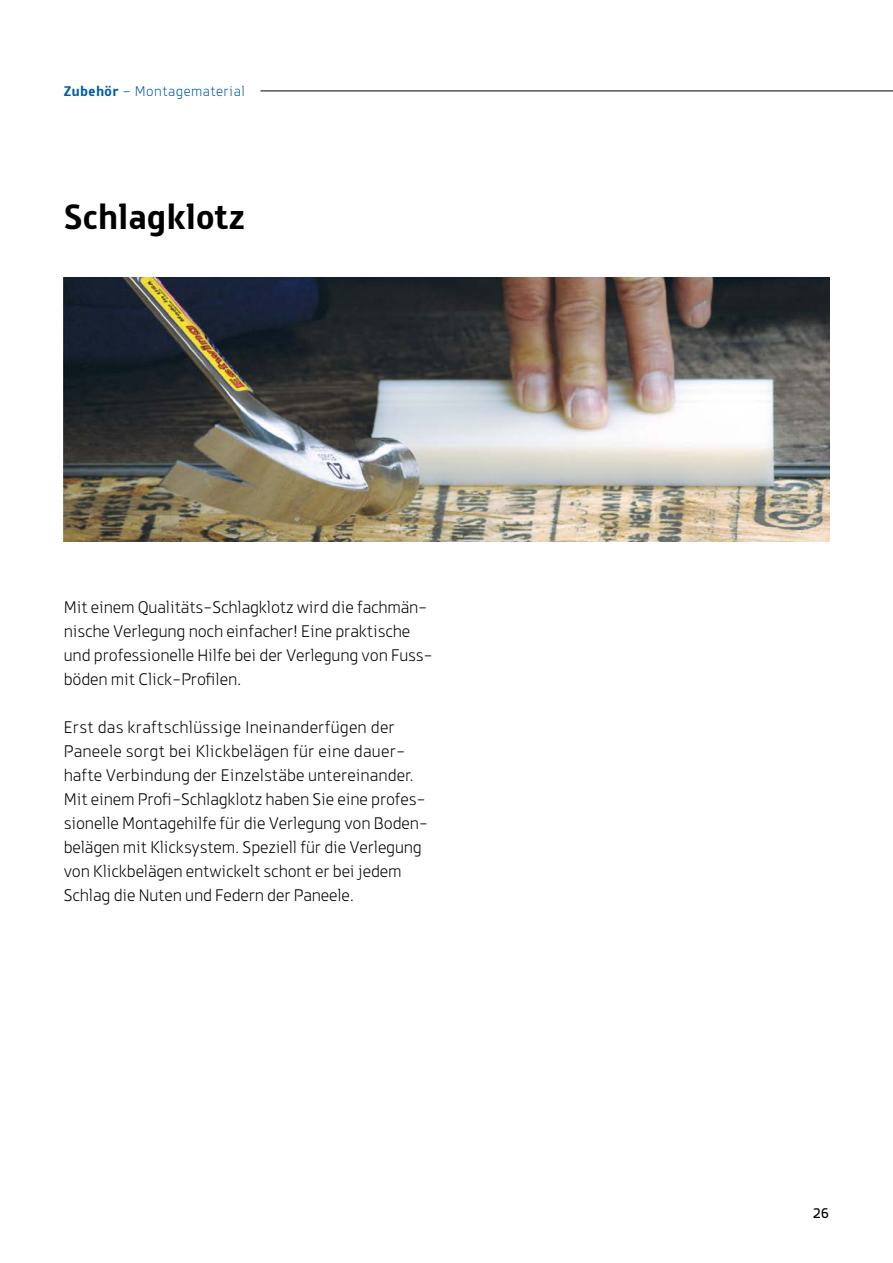
<style>
.page{position:relative;width:893px;height:1263px;background:#fff}
.page>*{position:absolute;margin:0;border:0;box-sizing:border-box;transform-origin:0 0}
.t1{font:700 37.5px "Knight Sans";color:#000}
.t2{font:300 18px/24px "Knight Sans";letter-spacing:-.01em;color:#000}
.t3{font:300 15px "Knight Sans";letter-spacing:.03em;color:#005ba9}
.t4{font:15px "Knight Sans";color:#000}
.s1{font-weight:700}
</style>
<div class="page">
<hr style="left:260px;top:91px;width:633px;height:1px;background:#000">
<img style="left:64px;top:277px;width:765px;height:264px">
<p class="t3" style="left:64px;top:82px;width:183px"><span class="s1">Zubehör</span> – Montagematerial</p>
<h1 class="t1" style="left:64px;top:195px;width:182px">Schlagklotz</h1>
<p class="t2" style="left:64px;top:595px;width:370px">Mit einem Qualitäts-Schlagklotz wird die fachmän&shy;nische Verlegung noch einfacher! Eine praktische und professionelle Hilfe bei der Verlegung von Fuss&shy;böden mit Click-Profilen.</p>
<p class="t2" style="left:64px;top:715px;width:366px">Erst das kraftschlüssige Ineinanderfügen der Paneele sorgt bei Klickbelägen für eine dauer&shy;hafte Verbindung der Einzelstäbe untereinander.<br>Mit einem Profi-Schlagklotz haben Sie eine profes&shy;sionelle Montagehilfe für die Verlegung von Boden&shy;belägen mit Klicksystem. Speziell für die Verlegung von Klickbelägen entwickelt schont er bei jedem Schlag die Nuten und Federn der Paneele.</p>
<p class="t4" style="left:813px;top:1205px;width:18px">26</p>
</div>
